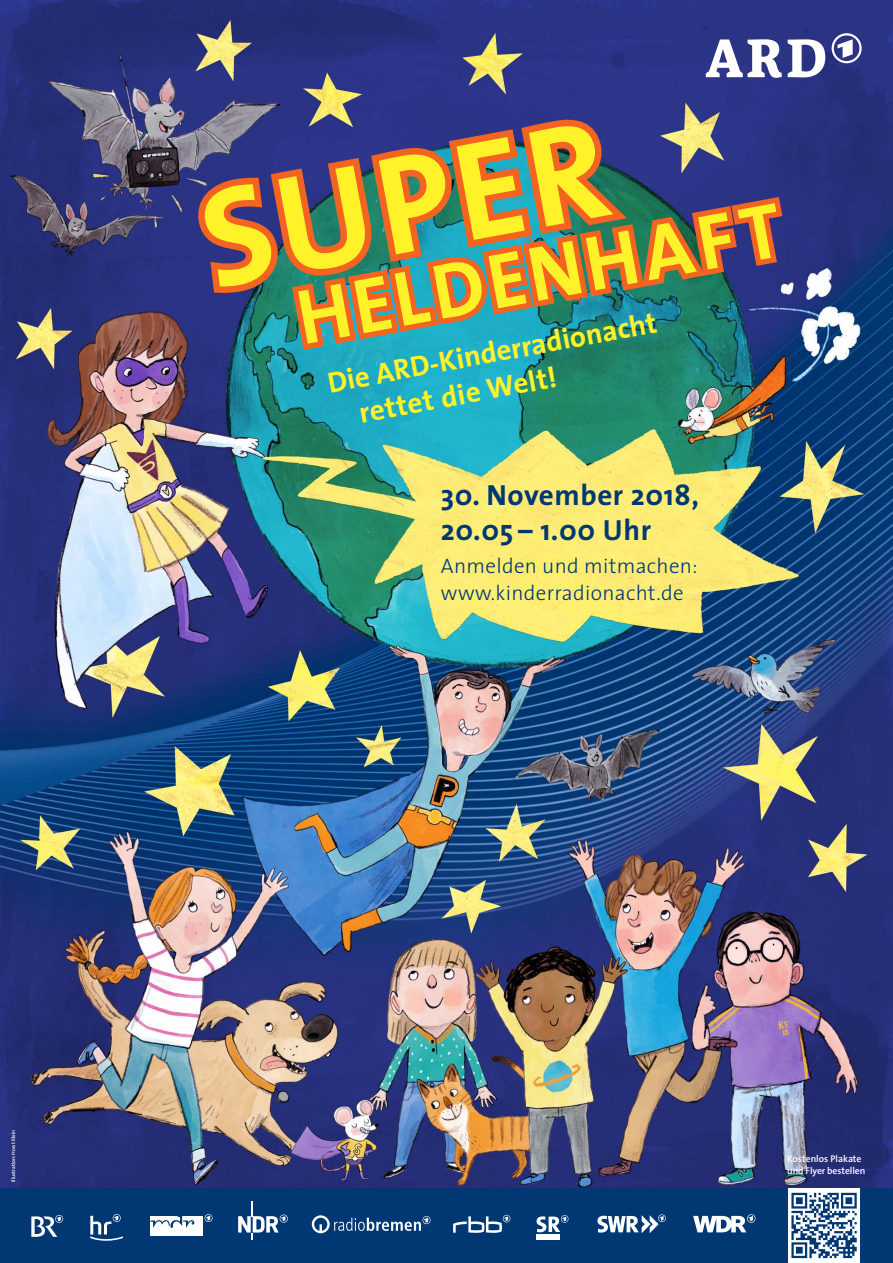
<style>
.page{position:relative;width:893px;height:1263px;background:#fff}
.page>*{position:absolute;margin:0;border:0;box-sizing:border-box;transform-origin:0 0}
.t1{font:700 78.53px "The Sans";color:#fff229}
.t2{font:700 29.25px/35.1px "The Sans";color:#fff229}
.t3{font:700 29.25px/35.2px "The Sans";letter-spacing:.02em;color:#013874}
.t4{font:300 21px/26.2px "The Sans";letter-spacing:.015em;color:#013874}
.t5{font:600 9.75px/12.8px "The Sans";letter-spacing:-.01em;color:#fff}
.t6{font:600 5.25px "The Sans";color:#fff}
</style>
<div class="page">
<img style="left:0;top:0;width:893px;height:1188px">
<div style="left:0;top:1188px;width:893px;height:75px;background:#013874"></div>
<div style="left:788px;top:1188px;width:71px;height:75px;background:#fff"></div>
<svg style="left:31px;top:1215px;width:32px;height:22px"></svg>
<svg style="left:90px;top:1214px;width:33px;height:27px"></svg>
<svg style="left:597px;top:1214px;width:69px;height:19px"></svg>
<svg style="left:706px;top:33px;width:156px;height:45px"></svg>
<svg style="left:238px;top:1201px;width:50px;height:38px"></svg>
<svg style="left:453px;top:1215px;width:57px;height:18px"></svg>
<div style="left:536px;top:1234px;width:24px;height:5px;background:#fff"></div>
<svg style="left:537px;top:1215px;width:31px;height:17px"></svg>
<svg style="left:791px;top:1193px;width:66px;height:65px"></svg>
<div style="left:150px;top:1216px;width:53px;height:19px;background:#fff"></div>
<svg style="left:150px;top:1216px;width:44px;height:12px"></svg>
<svg style="left:205px;top:1214px;width:8px;height:8px"></svg>
<svg style="left:693px;top:1214px;width:62px;height:18px"></svg>
<svg style="left:312px;top:1215px;width:119px;height:18px"></svg>
<svg style="left:198px;top:113px;width:591px;height:243px;background:#746461"></svg>
<p class="t6" style="left:9px;top:1182px;width:54px;rotate:-90deg">Illustration: Horst Klein</p>
<h1 class="t1" style="left:421px;top:227px;width:345px;rotate:-10deg">denhaft</h1>
<h2 class="t2" style="left:349px;top:362px;width:311px;text-indent:-25px;rotate:-11deg">Die ARD-Kinderradionacht rettet die Welt!</h2>
<h2 class="t3" style="left:441px;top:476px;width:259px">30. November 2018,<br>20.05 – 1.00 Uhr</h2>
<p class="t4" style="left:441px;top:552px;width:258px">Anmelden und mitmachen: www.kinderradionacht.de</p>
<p class="t5" style="left:787px;top:1152px;width:80px">Kostenlos Plakate und Flyer bestellen</p>
</div>
